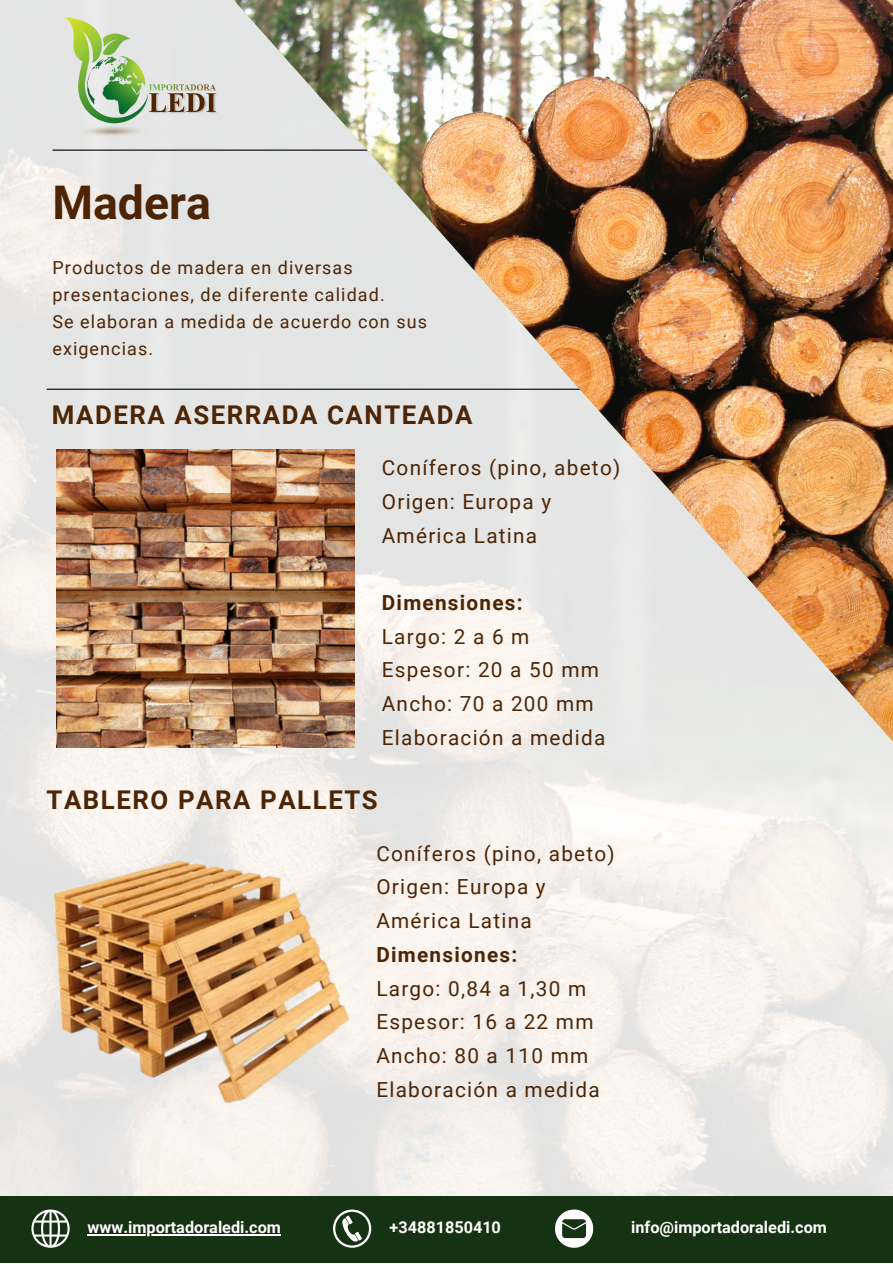
<style>
.page{position:relative;width:893px;height:1264px;background:#fff}
.page>*{position:absolute;margin:0;border:0;box-sizing:border-box;transform-origin:0 0}
.t1{font:700 46.35px "Roboto";color:#4d2505}
.t2{font:700 25.8px "Roboto";letter-spacing:.06em;color:#4d2505}
.t3{font:20.7px/33.8px "Roboto";letter-spacing:.06em;color:#4d2505}
.t4{font:700 20.7px "Roboto";letter-spacing:.06em;color:#4d2505}
.t5{font:18px/27px "Roboto";letter-spacing:.06em;color:#4d2505}
.t6{font:700 16.2px "Roboto";color:#fff}
</style>
<div class="page">
<img style="left:0;top:0;width:892px;height:1195px">
<hr style="left:47px;top:388px;width:751px;height:2px;background:#000">
<img style="left:220px;top:0;width:672px;height:759px">
<img style="left:46px;top:0;width:189px;height:154px">
<img style="left:56px;top:449px;width:298px;height:298px">
<img style="left:51px;top:834px;width:298px;height:298px">
<div style="left:0;top:1195px;width:892px;height:67px;background:#153212"></div>
<svg style="left:333px;top:1209px;width:38px;height:38px"></svg>
<svg style="left:31px;top:1209px;width:39px;height:38px"></svg>
<svg style="left:555px;top:1209px;width:38px;height:38px"></svg>
<hr style="left:88px;top:1234px;width:193px;height:1px;background:#fff">
<p class="t1" style="left:52px;top:176px;width:160px">Madera</p>
<p class="t5" style="left:52px;top:255px;width:334px">Productos de madera en diversas presentaciones, de diferente calidad.</p>
<p class="t5" style="left:52px;top:309px;width:376px">Se elaboran a medida de acuerdo con sus exigencias.</p>
<p class="t2" style="left:52px;top:400px;width:422px">MADERA ASERRADA CANTEADA</p>
<p class="t3" style="left:382px;top:451px;width:240px">Coníferos (pino, abeto)</p>
<p class="t3" style="left:382px;top:485px;width:171px">Origen: Europa y<br>América Latina</p>
<p class="t4" style="left:382px;top:591px;width:142px">Dimensiones:</p>
<p class="t3" style="left:382px;top:619px;width:149px">Largo: 2 a 6 m</p>
<p class="t3" style="left:382px;top:653px;width:219px">Espesor: 20 a 50 mm</p>
<p class="t3" style="left:382px;top:687px;width:213px">Ancho: 70 a 200 mm</p>
<p class="t3" style="left:382px;top:721px;width:225px">Elaboración a medida</p>
<p class="t2" style="left:46px;top:785px;width:333px">TABLERO PARA PALLETS</p>
<p class="t3" style="left:376px;top:836px;width:240px">Coníferos (pino, abeto)</p>
<p class="t3" style="left:376px;top:870px;width:171px">Origen: Europa y<br>América Latina</p>
<p class="t4" style="left:376px;top:942px;width:142px">Dimensiones:</p>
<p class="t3" style="left:376px;top:971px;width:211px">Largo: 0,84 a 1,30 m</p>
<p class="t3" style="left:376px;top:1005px;width:219px">Espesor: 16 a 22 mm</p>
<p class="t3" style="left:376px;top:1039px;width:213px">Ancho: 80 a 110 mm</p>
<p class="t3" style="left:376px;top:1072px;width:225px">Elaboración a medida</p>
<p class="t6" style="left:88px;top:1218px;width:195px">www.importadoraledi.com</p>
<p class="t6" style="left:389px;top:1217px;width:113px">+34881850410</p>
<p class="t6" style="left:631px;top:1218px;width:197px">info@importadoraledi.com</p>
</div>
